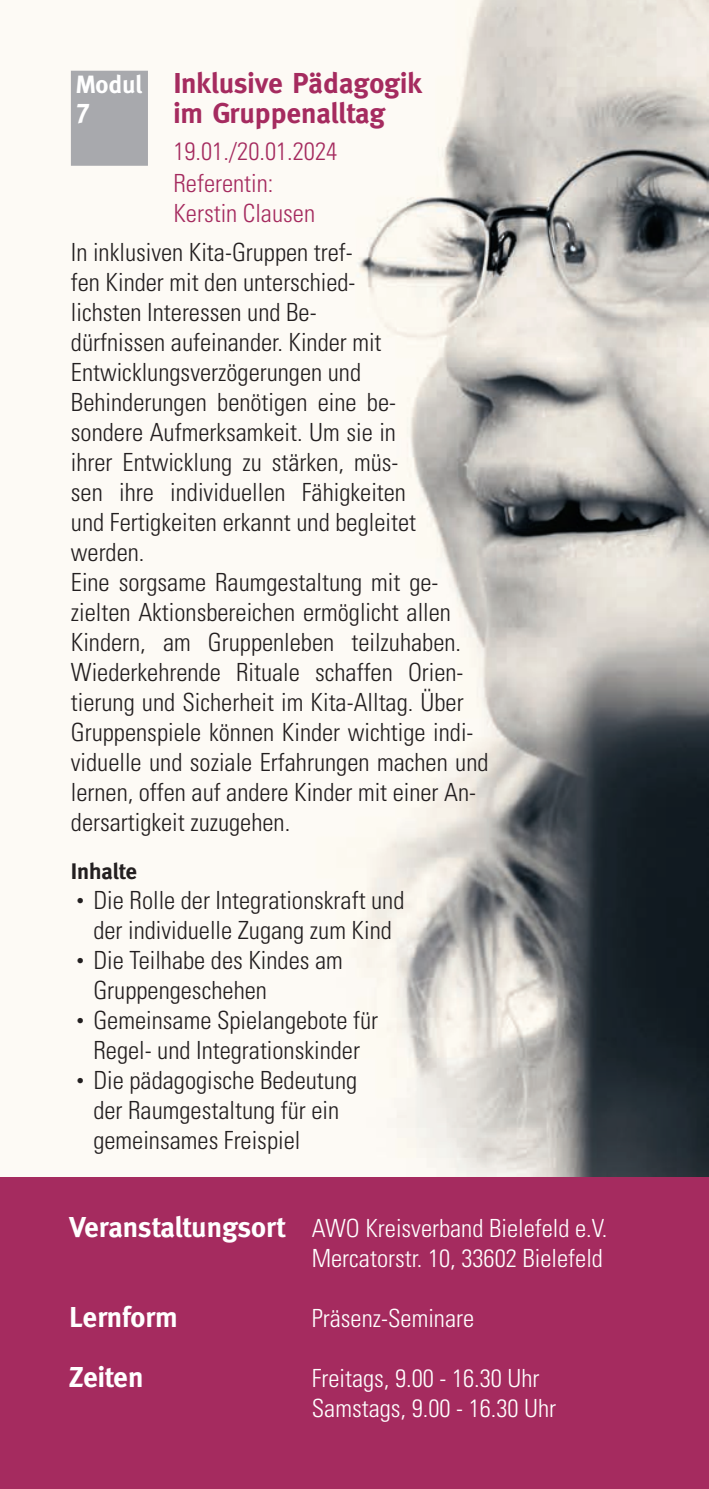
<style>
.page{position:relative;width:709px;height:1489px;background:#fff}
.page>*{position:absolute;margin:0;border:0;box-sizing:border-box;transform-origin:0 0}
.t1{font:700 28.75px "Meta";color:#a52b5f}
.t2{font:700 28.75px "Meta";color:#fff}
.t3{font:700 27.5px "Meta";color:#fff}
.t4{font:300 condensed 25px/30px "Univers LT Std";color:#231f20}
.t5{font:300 condensed 25px/30px "Univers LT Std";color:#fff;text-align:right}
.t6{font:300 condensed 25px/32.5px "Univers LT Std";color:#a52b5f}
.t7{font:700 22.5px "Meta";color:#231f20}
.s1{font-size:25px;color:#fff}
.s2{font-size:15px}
.s3{font-family:"Meta";font-weight:700;font-stretch:normal;font-size:28.75px}
</style>
<div class="page">
<img style="left:70px;top:0;width:639px;height:1176px">
<div style="left:71px;top:71px;width:77px;height:95px;background:#a8a9ad"></div>
<div style="left:0;top:1176px;width:709px;height:312px;background:#a52b5f"></div>
<p class="t1" style="left:76px;top:67px;width:347px"><span class="s1">Modul</span> Inklusive Pädagogik</p>
<p class="t3" style="left:76px;top:93px;width:16px">7</p>
<p class="t1" style="left:173px;top:97px;width:213px">im Gruppenalltag</p>
<p class="t6" style="left:173px;top:134px;width:165px">19.01./20.01.2024<br>Referentin:</p>
<p class="t6" style="left:173px;top:197px;width:143px">Kerstin Clausen</p>
<p class="t4" style="left:71px;top:237px;width:419px">In inklusiven Kita-Gruppen tref-<br>fen Kinder mit den unterschied-<br>lichsten Interessen und Be-<br>dürfnissen aufeinander. Kinder mit Entwicklungsverzögerungen und Behinderungen benötigen eine be-<br>sondere Aufmerksamkeit. Um sie in<br>ihrer Entwicklung zu stärken, müs-<br>sen ihre individuellen Fähigkeiten<br>und Fertigkeiten erkannt und begleitet werden.<br>Eine sorgsame Raumgestaltung mit ge&shy;zielten Aktionsbereichen ermöglicht allen Kindern, am Gruppenleben teilzuhaben.<br>Wiederkehrende Rituale schaffen Orien&shy;tierung und Sicherheit im Kita-Alltag. Über Gruppenspiele können Kinder wichtige indi&shy;viduelle und soziale Erfahrungen machen und lernen, offen auf andere Kinder mit einer An&shy;dersartigkeit zuzugehen.</p>
<p class="t7" style="left:71px;top:857px;width:67px">Inhalte</p>
<p class="t4" style="left:76px;top:884px;width:330px;text-align:center"><span class="s2">•</span> Die Rolle der Integrationskraft und der individuelle Zugang zum Kind</p>
<p class="t4" style="left:93px;top:944px;width:251px;text-indent:-17px"><span class="s2">•</span> Die Teilhabe des Kindes am<br>Gruppengeschehen</p>
<p class="t4" style="left:76px;top:1004px;width:304px;text-align:center"><span class="s2">•</span> Gemeinsame Spielangebote für<br>Regel- und Integrationskinder</p>
<p class="t4" style="left:93px;top:1064px;width:265px;text-indent:-17px"><span class="s2">•</span> Die pädagogische Bedeutung der Raumgestaltung für ein gemeinsames Freispiel</p>
<p class="t5" style="left:69px;top:1213px;width:539px"><span class="s3">Veranstaltungsort</span> AWO Kreisverband Bielefeld e.V.<br>Mercatorstr. 10, 33602 Bielefeld</p>
<p class="t2" style="left:69px;top:1300px;width:110px">Lernform</p>
<p class="t5" style="left:312px;top:1303px;width:164px">Präsenz-Seminare</p>
<p class="t2" style="left:69px;top:1360px;width:76px">Zeiten</p>
<p class="t5" style="left:312px;top:1363px;width:246px;text-align:left">Freitags, 9.00 - 16.30 Uhr<br>Samstags, 9.00 - 16.30 Uhr</p>
</div>
